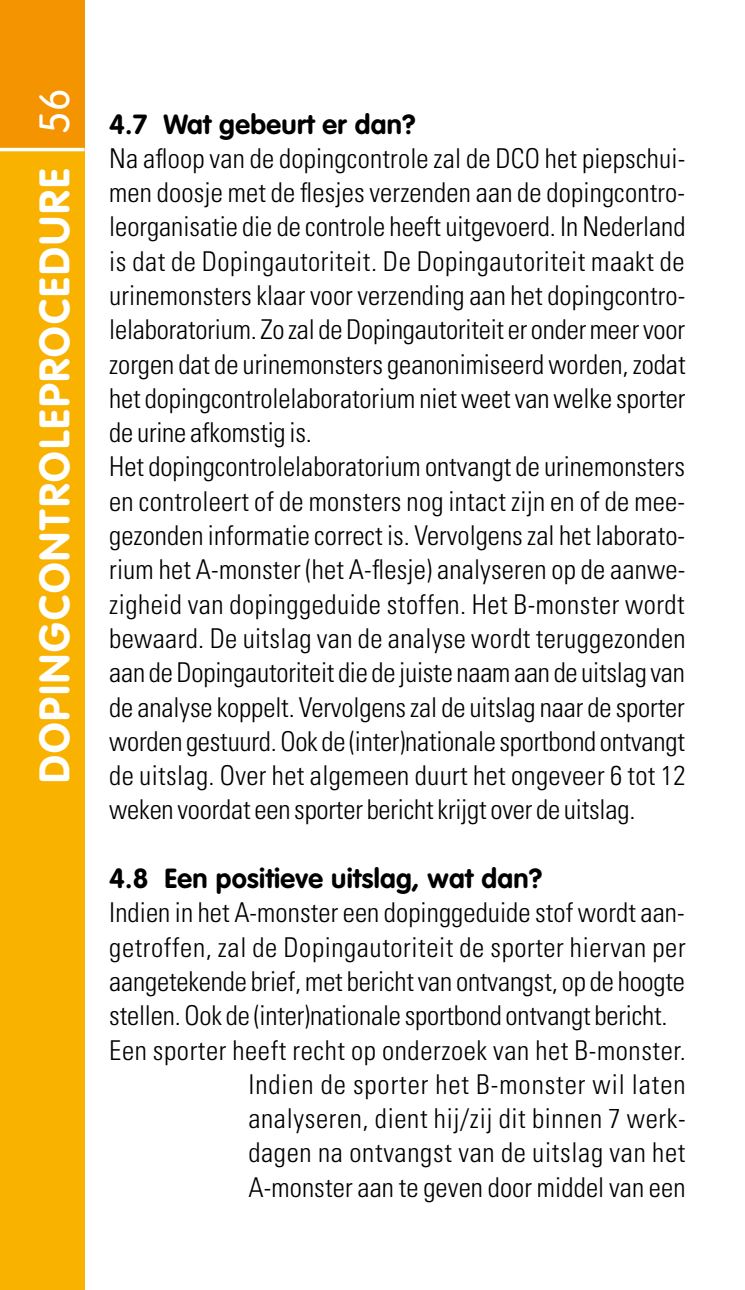
<style>
.page{position:relative;width:745px;height:1290px;background:#fff}
.page>*{position:absolute;margin:0;border:0;box-sizing:border-box;transform-origin:0 0}
.t1{font:700 42px "VAG Rounded";color:#fff}
.t2{font:300 condensed 27.3px/34.3px "Univers";letter-spacing:.005em;color:#000}
.t3{font:300 condensed 27.3px "Univers";letter-spacing:.025em;color:#000}
.t4{font:700 27.3px "VAG Rounded";letter-spacing:.015em;color:#000}
.t5{font:300 condensed 27.3px "Univers";letter-spacing:.035em;color:#000}
.s1{font-weight:300}
</style>
<div class="page">
<div style="left:0;top:0;width:84px;height:1290px;background:#f9b200"></div>
<div style="left:0;top:0;width:84px;height:147px;background:#f39400"></div>
<hr style="left:0;top:148px;width:84px;height:3px;background:#fff">
<h1 class="t1" style="left:30px;top:783px;width:696px;rotate:-90deg">DOPINGCONTROLEPROCEDURE <span class="s1">56</span></h1>
<p class="t4" style="left:109px;top:108px;width:307px">4.7 Wat gebeurt er dan?</p>
<p class="t2" style="left:109px;top:141px;width:577px">Na afloop van de dopingcontrole zal de DCO het piepschui&shy;men doosje met de flesjes verzenden aan de dopingcontro&shy;leorganisatie die de controle heeft uitgevoerd. In Nederland is dat de Dopingautoriteit. De Dopingautoriteit maakt de urinemonsters klaar voor verzending aan het dopingcontro&shy;lelaboratorium. Zo zal de Dopingautoriteit er onder meer voor zorgen dat de urinemonsters geanonimiseerd worden, zodat het dopingcontrolelaboratorium niet weet van welke sporter de urine afkomstig is.<br>Het dopingcontrolelaboratorium ontvangt de urinemonsters en controleert of de monsters nog intact zijn en of de mee&shy;gezonden informatie correct is. Vervolgens zal het laborato&shy;rium het A-monster (het A-flesje) analyseren op de aanwe&shy;zigheid van dopinggeduide stoffen. Het B-monster wordt bewaard. De uitslag van de analyse wordt teruggezonden aan de Dopingautoriteit die de juiste naam aan de uitslag van de analyse koppelt. Vervolgens zal de uitslag naar de sporter worden gestuurd. Ook de (inter)nationale sportbond ontvangt de uitslag. Over het algemeen duurt het ongeveer 6 tot 12 weken voordat een sporter bericht krijgt over de uitslag.</p>
<p class="t4" style="left:109px;top:862px;width:434px">4.8 Een positieve uitslag, wat dan?</p>
<p class="t2" style="left:109px;top:895px;width:576px">Indien in het A-monster een dopinggeduide stof wordt aan-</p>
<p class="t2" style="left:109px;top:930px;width:577px">getroffen, zal de Dopingautoriteit de sporter hiervan per</p>
<p class="t2" style="left:109px;top:964px;width:577px">aangetekende brief, met bericht van ontvangst, op de hoogte</p>
<p class="t2" style="left:109px;top:998px;width:559px">stellen. Ook de (inter)nationale sportbond ontvangt bericht.</p>
<p class="t2" style="left:109px;top:1033px;width:577px">Een sporter heeft recht op onderzoek van het B-monster.</p>
<p class="t5" style="left:248px;top:1068px;width:438px">Indien de sporter het B-monster wil laten</p>
<p class="t3" style="left:248px;top:1102px;width:438px">analyseren, dient hij/zij dit binnen 7 werk-</p>
<p class="t3" style="left:248px;top:1136px;width:438px">dagen na ontvangst van de uitslag van het</p>
<p class="t2" style="left:248px;top:1170px;width:438px">A-monster aan te geven door middel van een</p>
</div>
